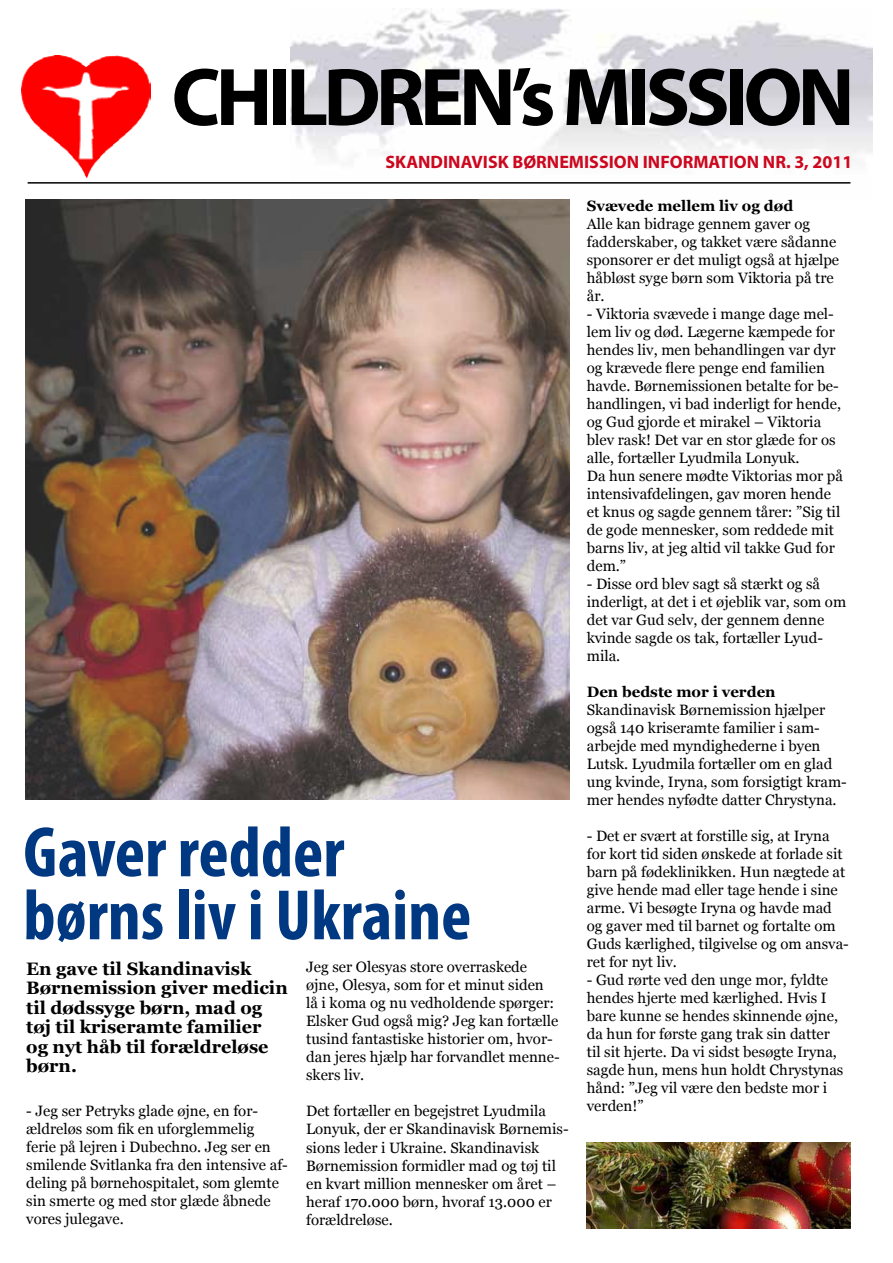
<style>
.page{position:relative;width:893px;height:1263px;background:#fff}
.page>*{position:absolute;margin:0;border:0;box-sizing:border-box;transform-origin:0 0}
.t1{font:700 82.5px "Myriad Pro";letter-spacing:-.06em;color:#000}
.t2{font:700 condensed 72px/63px "Myriad Pro";color:#003882}
.t3{font:700 18px/19.5px "Georgia";color:#000}
.t4{font:700 18px "Myriad Pro";color:#cd071e}
.t5{font:15px/18px "Georgia";color:#000}
.t6{font:700 15px "Georgia";color:#000}
</style>
<div class="page">
<img style="left:26px;top:200px;width:544px;height:599px">
<img style="left:291px;top:9px;width:582px;height:191px">
<img style="left:21px;top:55px;width:130px;height:122px">
<hr style="left:28px;top:182px;width:822px;height:2px;background:#000">
<img style="left:587px;top:1143px;width:263px;height:86px">
<h1 class="t1" style="left:171px;top:43px;width:685px">CHILDREN’s MISSION</h1>
<p class="t4" style="left:385px;top:150px;width:469px">SKANDINAVISK BØRNEMISSION INFORMATION NR. 3, 2011</p>
<h2 class="t2" style="left:23px;top:819px;width:449px">Gaver redder børns liv i Ukraine</h2>
<p class="t5" style="left:306px;top:958px;width:255px">Jeg ser Olesyas store overraskede øjne, Olesya, som for et minut siden<br>lå i koma og nu vedholdende spørger:<br>Elsker Gud også mig? Jeg kan fortælle tusind fantastiske historier om, hvor&shy;dan jeres hjælp har forvandlet menne&shy;skers liv.</p>
<p class="t5" style="left:306px;top:1102px;width:264px">Det fortæller en begejstret Lyudmila Lonyuk, der er Skandinavisk Børnemis&shy;sions leder i Ukraine. Skandinavisk Børnemission formidler mad og tøj til en kvart million mennesker om året – heraf 170.000 børn, hvoraf 13.000 er forældreløse.</p>
<p class="t3" style="left:26px;top:959px;width:263px">En gave til Skandinavisk<br>Børnemission giver medicin til dødssyge børn, mad og tøj til kriseramte familier og nyt håb til forældreløse børn.</p>
<p class="t5" style="left:26px;top:1102px;width:263px">- Jeg ser Petryks glade øjne, en for&shy;ældreløs som fik en uforglemmelig ferie på lejren i Dubechno. Jeg ser en smilende Svitlanka fra den intensive af&shy;deling på børnehospitalet, som glemte sin smerte og med stor glæde åbnede vores julegave.</p>
<p class="t6" style="left:587px;top:196px;width:208px">Svævede mellem liv og død</p>
<p class="t5" style="left:587px;top:215px;width:254px">Alle kan bidrage gennem gaver og fadderskaber, og takket være sådanne sponsorer er det muligt også at hjælpe håbløst syge børn som Viktoria på tre år.</p>
<p class="t5" style="left:587px;top:305px;width:258px">- Viktoria svævede i mange dage mel&shy;lem liv og død. Lægerne kæmpede for hendes liv, men behandlingen var dyr og krævede flere penge end familien havde. Børnemissionen betalte for be&shy;handlingen, vi bad inderligt for hende, og Gud gjorde et mirakel – Viktoria blev rask! Det var en stor glæde for os alle, fortæller Lyudmila Lonyuk.<br>Da hun senere mødte Viktorias mor på intensivafdelingen, gav moren hende et knus og sagde gennem tårer: ”Sig til de gode mennesker, som reddede mit barns liv, at jeg altid vil takke Gud for dem.”</p>
<p class="t5" style="left:587px;top:575px;width:261px">- Disse ord blev sagt så stærkt og så inderligt, at det i et øjeblik var, som om det var Gud selv, der gennem denne kvinde sagde os tak, fortæller Lyud&shy;mila.</p>
<p class="t6" style="left:587px;top:682px;width:190px">Den bedste mor i verden</p>
<p class="t5" style="left:587px;top:701px;width:262px">Skandinavisk Børnemission hjælper også 140 kriseramte familier i sam&shy;arbejde med myndighederne i byen Lutsk. Lyudmila fortæller om en glad ung kvinde, Iryna, som forsigtigt kram&shy;mer hendes nyfødte datter Chrystyna.</p>
<p class="t5" style="left:587px;top:827px;width:264px">- Det er svært at forstille sig, at Iryna for kort tid siden ønskede at forlade sit barn på fødeklinikken. Hun nægtede at give hende mad eller tage hende i sine arme. Vi besøgte Iryna og havde mad og gaver med til barnet og fortalte om Guds kærlighed, tilgivelse og om ansva&shy;ret for nyt liv.</p>
<p class="t5" style="left:587px;top:971px;width:258px">- Gud rørte ved den unge mor, fyldte hendes hjerte med kærlighed. Hvis I bare kunne se hendes skinnende øjne, da hun for første gang trak sin datter til sit hjerte. Da vi sidst besøgte Iryna, sagde hun, mens hun holdt Chrystynas hånd: ”Jeg vil være den bedste mor i verden!”</p>
</div>
